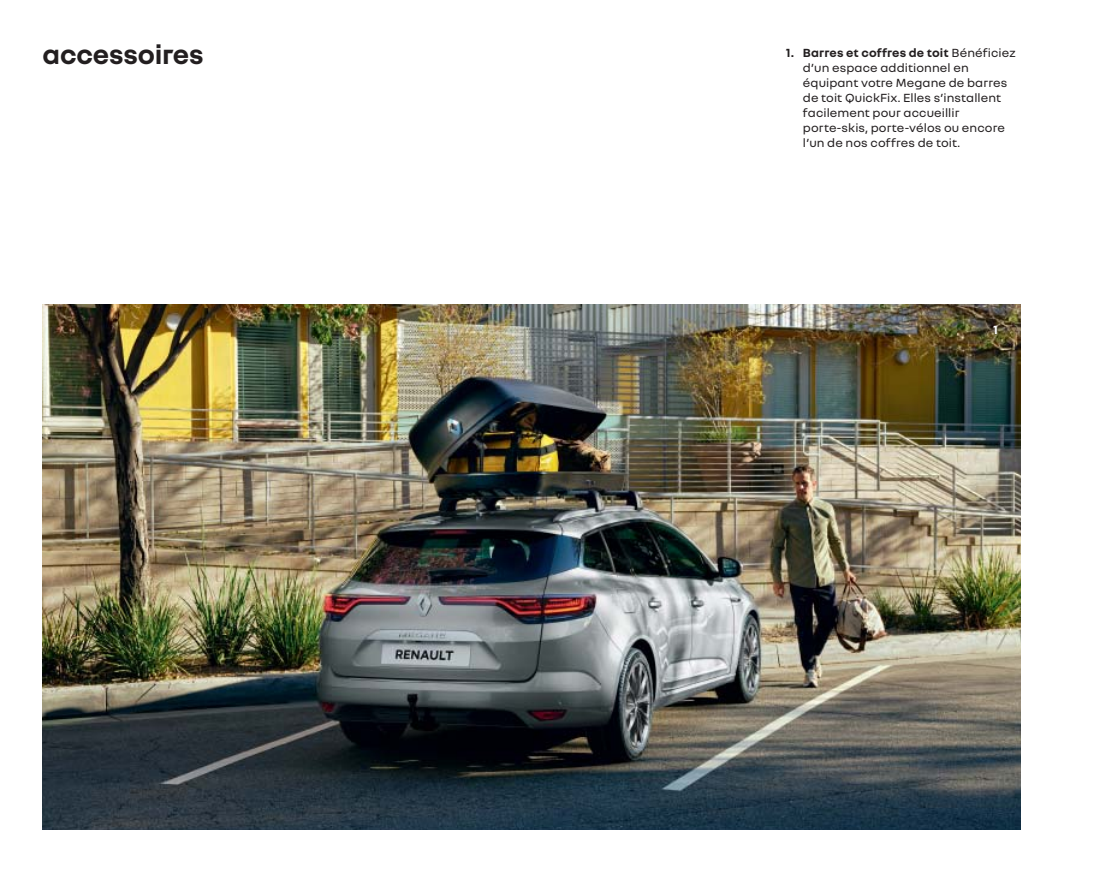
<style>
.page{position:relative;width:1106px;height:872px;background:#fff}
.page>*{position:absolute;margin:0;border:0;box-sizing:border-box;transform-origin:0 0}
.t1{font:700 28.5px "Nouvel R";letter-spacing:-.005em;color:#231f20}
.t2{font:12.75px/15px "Nouvel R";letter-spacing:.01em;color:#231f20}
.t3{font:700 12.75px "Nouvel R";color:#fff}
.s1{font-weight:700}
</style>
<div class="page">
<img style="left:43px;top:304px;width:977px;height:525px">
<h1 class="t1" style="left:43px;top:45px;width:163px">accessoires</h1>
<p class="t2" style="left:803px;top:46px;width:214px;text-indent:-17px"><span class="s1">1. Barres et coffres de toit</span> Bénéficiez d’un espace additionnel en équipant votre Megane de barres de toit QuickFix. Elles s’installent facilement pour accueillir porte-skis, porte-vélos ou encore l’un de nos coffres de toit.</p>
<p class="t3" style="left:993px;top:325px;width:6px">1</p>
</div>
